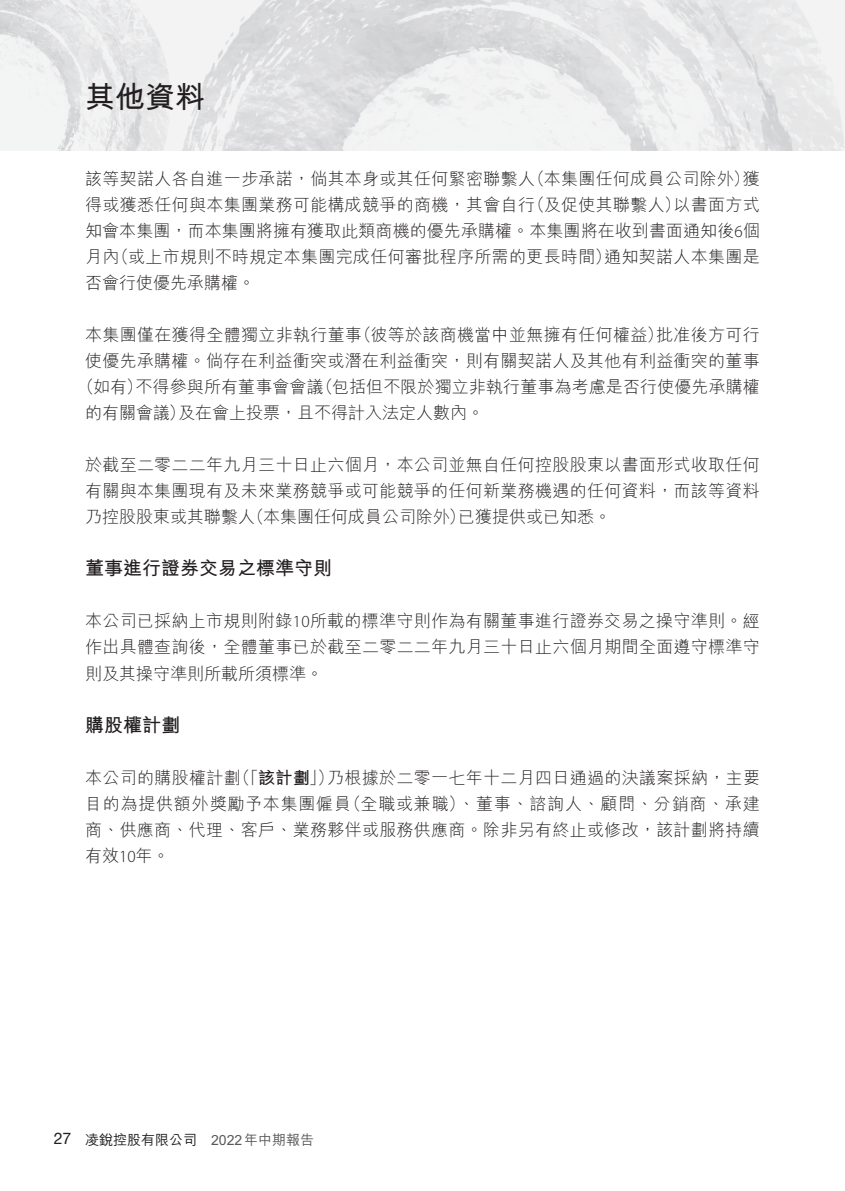
<style>
.page{position:relative;width:845px;height:1191px;background:#fff}
.page>*{position:absolute;margin:0;border:0;box-sizing:border-box;transform-origin:0 0}
.t1{font:700 30px "M Hei HK";color:#231f20}
.t2{font:700 19px "M Hei HK";color:#231f20}
.t3{font:300 17px/26px "M Hei HK";letter-spacing:.02em;color:#231f20;text-align:justify}
.t4{font:300 17px/26px "M Hei HK";color:#231f20}
.t5{font:300 17px "M Hei HK";letter-spacing:.045em;color:#231f20}
.t6{font:16px "Helvetica Neue LT Std";color:#231f20}
.t7{font:500 14px "M Hei HK";color:#57585a}
.t8{font:500 14px "M Hei HK";color:#231f20}
.s1{font-family:"Myriad Pro"}
.s2{font-weight:700}
.s3{font-family:"Noto Sans CJ Ksc";font-weight:400}
</style>
<div class="page">
<img style="left:0;top:0;width:845px;height:151px">
<h1 class="t1" style="left:85px;top:75px;width:121px">其他資料</h1>
<p class="t3" style="left:528px;top:165px;width:233px">（本集團任何成員公司除外獲）</p>
<p class="t3" style="left:85px;top:165px;width:452px">該等契諾人各自進一步承諾，倘其本身或其任何緊密聯繫人</p>
<p class="t3" style="left:528px;top:191px;width:154px">（及促使其聯繫人）</p>
<p class="t3" style="left:85px;top:191px;width:452px">得或獲悉任何與本集團業務可能構成競爭的商機，其會自行</p>
<p class="t3" style="left:85px;top:217px;width:676px">知會本集團，而本集團將擁有獲取此類商機的優先承購權。本集團將在收到書面通知後個<span class="s1">6</span></p>
<p class="t3" style="left:604px;top:243px;width:157px">通知契諾人本集團是</p>
<p class="t3" style="left:673px;top:191px;width:88px">以書面方式</p>
<p class="t3" style="left:112px;top:243px;width:500px">（或上市規則不時規定本集團完成任何審批程序所需的更長時間）</p>
<p class="t4" style="left:85px;top:243px;width:171px">月內<br>否會行使優先承購權。</p>
<p class="t3" style="left:355px;top:321px;width:310px">（彼等於該商機當中並無擁有任何權益）</p>
<p class="t3" style="left:85px;top:321px;width:278px">本集團僅在獲得全體獨立非執行董事</p>
<p class="t3" style="left:85px;top:347px;width:676px">使優先承購權。倘存在利益衝突或潛在利益衝突，則有關契諾人及其他有利益衝突的董事</p>
<p class="t3" style="left:316px;top:373px;width:445px">（包括但不限於獨立非執行董事為考慮是否行使優先承購權</p>
<p class="t3" style="left:656px;top:321px;width:105px">批准後方可行</p>
<p class="t3" style="left:135px;top:373px;width:190px">不得參與所有董事會會議</p>
<p class="t3" style="left:78px;top:373px;width:67px">（如有）</p>
<p class="t3" style="left:85px;top:399px;width:102px">的有關會議）</p>
<p class="t3" style="left:85px;top:451px;width:676px">於截至二零二二年九月三十日止六個月，本公司並無自任何控股股東以書面形式收取任何</p>
<p class="t3" style="left:85px;top:477px;width:676px">有關與本集團現有及未來業務競爭或可能競爭的任何新業務機遇的任何資料，而該等資料</p>
<p class="t4" style="left:458px;top:503px;width:154px">已獲提供或已知悉。</p>
<p class="t4" style="left:178px;top:399px;width:307px">及在會上投票，且不得計入法定人數內。</p>
<p class="t4" style="left:248px;top:503px;width:219px">（本集團任何成員公司除外）</p>
<p class="t4" style="left:85px;top:503px;width:171px">乃控股股東或其聯繫人</p>
<p class="t2" style="left:85px;top:554px;width:248px">董事進行證券交易之標準守則</p>
<p class="t3" style="left:85px;top:607px;width:676px">本公司已採納上市規則附錄<span class="s1">10</span>所載的標準守則作為有關董事進行證券交易之操守準則。經作出具體查詢後，全體董事已於截至二零二二年九月三十日止六個月期間全面遵守標準守則及其操守準則所載所須標準。</p>
<p class="t2" style="left:85px;top:710px;width:96px">購股權計劃</p>
<p class="t3" style="left:327px;top:763px;width:434px">乃根據於二零一七年十二月四日通過的決議案採納，主要</p>
<p class="t3" style="left:233px;top:763px;width:102px">（「<span class="s2">該計劃</span>」）</p>
<p class="t3" style="left:85px;top:763px;width:157px">本公司的購股權計劃</p>
<p class="t5" style="left:344px;top:791px;width:417px">（全職或兼職）、董事、諮詢人、顧問、分銷商、承建</p>
<p class="t3" style="left:85px;top:789px;width:676px;text-align:left">目的為提供額外獎勵予本集團僱員<br>商、供應商、代理、客戶、業務夥伴或服務供應商。除非另有終止或修改，該計劃將持續有效<span class="s1">10</span>年。</p>
<p class="t6" style="left:54px;top:1128px;width:19px">27</p>
<p class="t8" style="left:85px;top:1130px;width:113px">凌<span class="s3">銳</span>控股有限公司</p>
<p class="t7" style="left:211px;top:1130px;width:104px">2022年中期報告</p>
</div>
